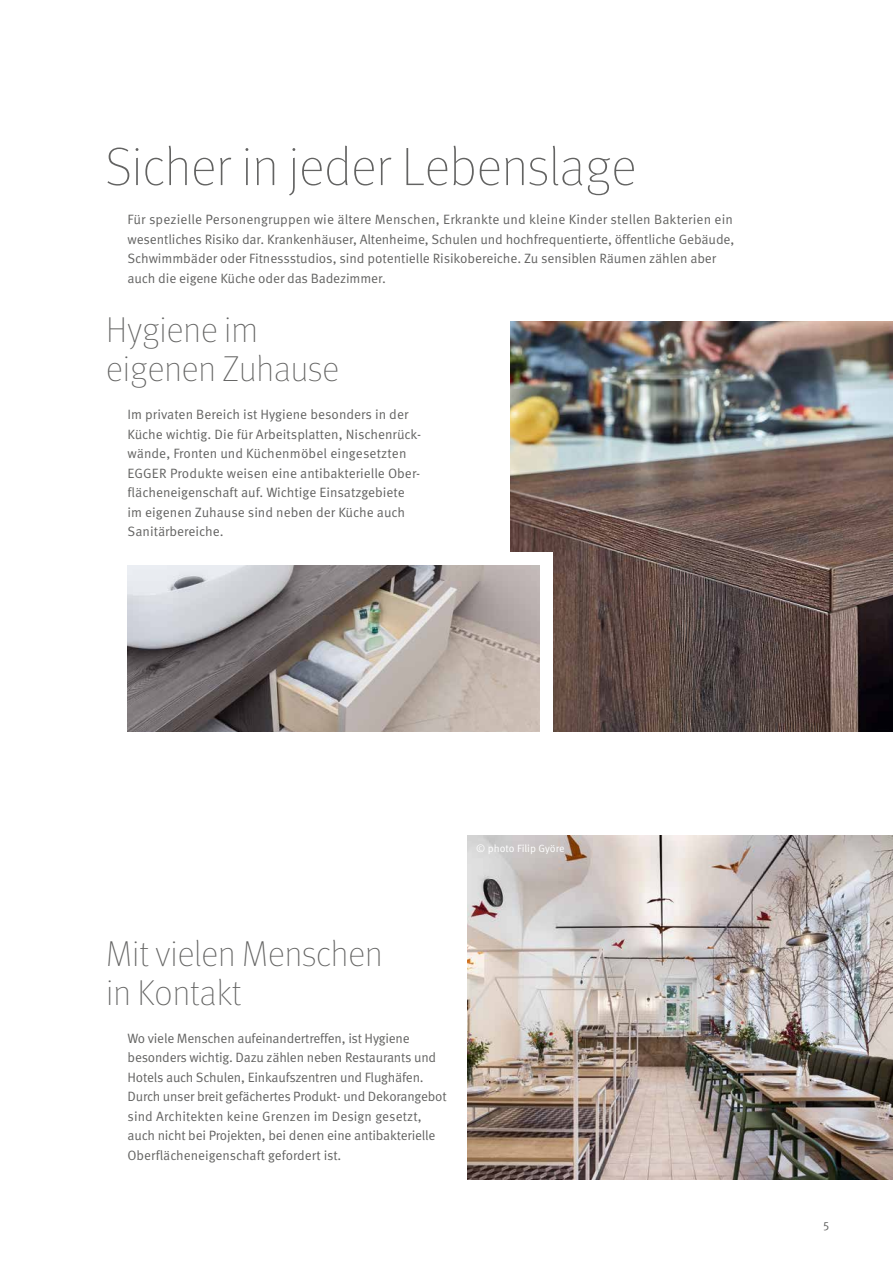
<style>
.page{position:relative;width:893px;height:1263px;background:#fff}
.page>*{position:absolute;margin:0;border:0;box-sizing:border-box;transform-origin:0 0}
.t1{font:100 54px "Meta Pro";color:#636362}
.t2{font:100 36px/39px "Meta Pro";color:#636362}
.t3{font:13.5px/19.5px "Meta Pro";letter-spacing:-.01em;color:#636362}
.t4{font:12px "Meta Pro";color:#636362}
.t5{font:10.5px "Meta Pro";color:#fff}
</style>
<div class="page">
<img style="left:510px;top:322px;width:383px;height:409px">
<img style="left:128px;top:565px;width:412px;height:166px">
<div style="left:540px;top:558px;width:13px;height:495px;background:#fff"></div>
<div style="left:64px;top:552px;width:489px;height:13px;background:#fff"></div>
<img style="left:468px;top:836px;width:425px;height:344px">
<h1 class="t1" style="left:106px;top:129px;width:532px">Sicher in jeder Lebenslage</h1>
<p class="t3" style="left:128px;top:210px;width:608px">Für spezielle Personengruppen wie ältere Menschen, Erkrankte und kleine Kinder stellen Bakterien ein wesentliches Risiko dar. Krankenhäuser, Altenheime, Schulen und hochfrequentierte, öffentliche Gebäude, Schwimmbäder oder Fitnessstudios, sind potentielle Risikobereiche. Zu sensiblen Räumen zählen aber auch die eigene Küche oder das Badezimmer.</p>
<h2 class="t2" style="left:106px;top:308px;width:234px">Hygiene im eigenen Zuhause</h2>
<p class="t3" style="left:128px;top:405px;width:295px">Im privaten Bereich ist Hygiene besonders in der Küche wichtig. Die für Arbeitsplatten, Nischenrück&shy;wände, Fronten und Küchenmöbel eingesetzten EGGER Produkte weisen eine antibakterielle Ober&shy;flächeneigenschaft auf. Wichtige Einsatzgebiete im eigenen Zuhause sind neben der Küche auch Sanitärbereiche.</p>
<p class="t5" style="left:476px;top:842px;width:90px">© photo Filip Györe</p>
<h2 class="t2" style="left:106px;top:932px;width:278px">Mit vielen Menschen in Kontakt</h2>
<p class="t3" style="left:128px;top:1028px;width:321px">Wo viele Menschen aufeinandertreffen, ist Hygiene besonders wichtig. Dazu zählen neben Restaurants und Hotels auch Schulen, Einkaufszentren und Flughäfen.<br>Durch unser breit gefächertes Produkt- und Dekorangebot sind Architekten keine Grenzen im Design gesetzt, auch nicht bei Projekten, bei denen eine antibakterielle Oberflächeneigenschaft gefordert ist.</p>
<p class="t4" style="left:823px;top:1218px;width:7px">5</p>
</div>
